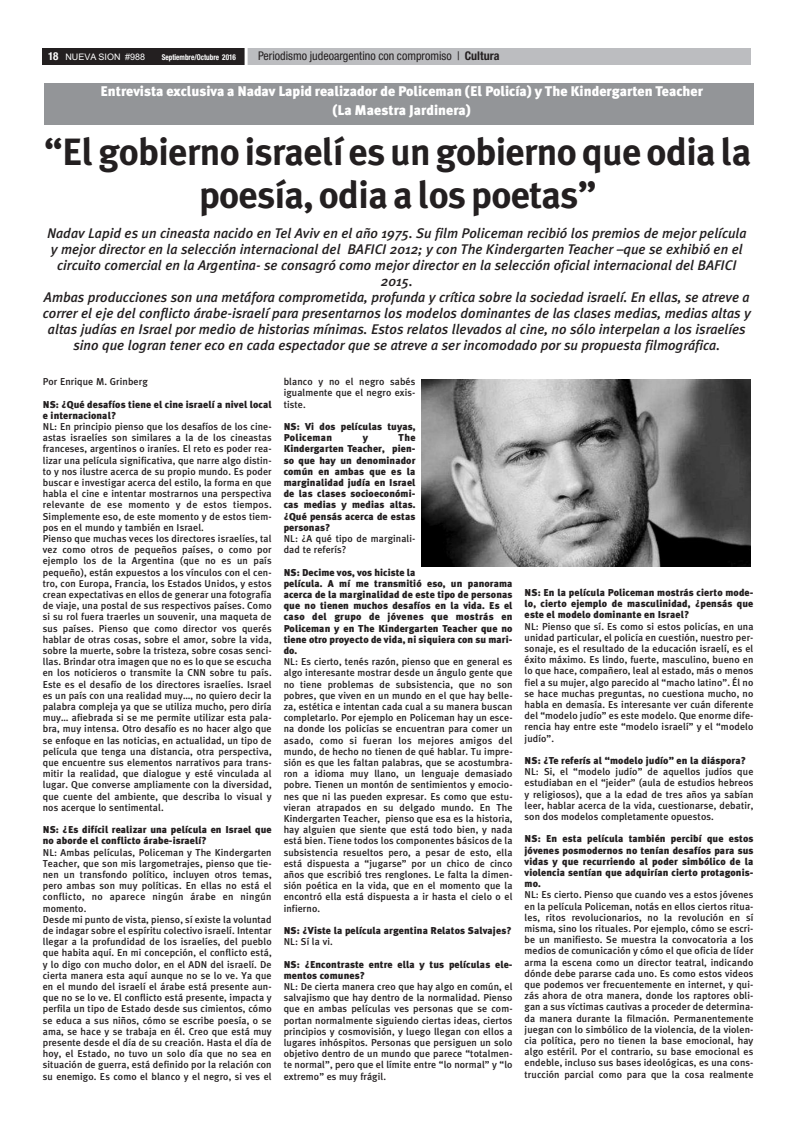
<style>
.page{position:relative;width:794px;height:1134px;background:#fff}
.page>*{position:absolute;margin:0;border:0;box-sizing:border-box;transform-origin:0 0}
.t1{font:700 38px/43px "Meta Plus";letter-spacing:-.015em;color:#231f20;text-align:center}
.t2{font:italic 500 14px/16px "Meta Plus";color:#231f20;text-align:center}
.t3{font:900 14px/19px "Meta Plus";color:#fff;text-align:center}
.t4{font:condensed 12px "Helvetica Neue";color:#231f20}
.t5{font:500 10px/11.2px "Meta Plus";letter-spacing:.01em;color:#231f20;text-align:justify}
.t6{font:900 10px/11.2px "Meta Plus";letter-spacing:.01em;color:#231f20}
.t7{font:9px "Arial";color:#fff}
.t8{font:700 condensed 8px "Helvetica Neue";color:#fff;scale:.9 1}
.s1{font-family:"Helvetica Neue";font-weight:700;font-stretch:condensed;font-size:11px}
.s2{font-weight:700}
</style>
<div class="page">
<div style="left:42px;top:48px;width:276px;height:17px;background:#231f20"></div>
<div style="left:246px;top:48px;width:504px;height:17px;background:#bcbdc0"></div>
<hr style="left:244px;top:48px;width:3px;height:17px;background:#fff">
<div style="left:44px;top:83px;width:709px;height:41px;background:#939598"></div>
<img style="left:421px;top:379px;width:329px;height:188px">
<p class="t7" style="left:48px;top:51px;width:99px"><span class="s1">18</span> NUEVA SION #988</p>
<p class="t8" style="left:162px;top:54px;width:84px">Septiembre/Octubre 2016</p>
<p class="t4" style="left:258px;top:51px;width:243px">Periodismo judeoargentino con compromiso | <span class="s2">Cultura</span></p>
<h2 class="t3" style="left:100px;top:82px;width:604px">Entrevista exclusiva a Nadav Lapid realizador de Policeman (El Policía) y The Kindergarten Teacher (La Maestra Jardinera)</h2>
<h1 class="t1" style="left:44px;top:131px;width:709px">“Elgobierno israelí es ungobierno que odia la poesía, odia a lospoetas”</h1>
<p class="t2" style="left:43px;top:225px;width:709px">Nadav Lapid es un cineasta nacido en Tel Aviv en el año 1975. Su film Policeman recibió los premios de mejor película y mejor director en la selección internacional del BAFICI 2012; y con The Kindergarten Teacher –que se exhibió en el circuito comercial en la Argentina- se consagró como mejor director en la selección oficial internacional del BAFICI 2015.<br>Ambas producciones son una metáfora comprometida, profunda y crítica sobre la sociedad israelí. En ellas, se atreve a correr el eje del conflicto árabe-israelí para presentarnos los modelos dominantes de las clases medias, medias altas y altas judías en Israel por medio de historias mínimas. Estos relatos llevados al cine, no sólo interpelan a los israelíes sino que logran tener eco en cada espectador que se atreve a ser incomodado por su propuesta filmográfica.</p>
<p class="t5" style="left:43px;top:376px;width:106px">Por Enrique M. Grinberg</p>
<p class="t6" style="left:43px;top:399px;width:230px">NS: ¿Qué desafíos tiene el cine israelí a nivel local e internacional?</p>
<p class="t5" style="left:43px;top:421px;width:230px;text-align:left">NL: En principio pienso que los desafíos de los cine&shy;astas israelíes son similares a la de los cineastas franceses, argentinos o iraníes. El reto es poder rea&shy;lizar una película significativa, que narre algo distin&shy;to y nos ilustre acerca de su propio mundo. Es poder buscar e investigar acerca del estilo, la forma en que habla el cine e intentar mostrarnos una perspectiva relevante de ese momento y de estos tiempos.<br>Simplemente eso, de este momento y de estos tiem&shy;pos en el mundo y también en Israel.<br>Pienso que muchas veces los directores israelíes, tal vez como otros de pequeños países, o como por ejemplo los de la Argentina (que no es un país pequeño), están expuestos a los vínculos con el cen&shy;tro, con Europa, Francia, los Estados Unidos, y estos crean expectativas en ellos de generar una fotografía de viaje, una postal de sus respectivos países. Como si su rol fuera traerles un souvenir, una maqueta de sus países. Pienso que como director vos querés hablar de otras cosas, sobre el amor, sobre la vida, sobre la muerte, sobre la tristeza, sobre cosas senci&shy;llas. Brindar otra imagen que no es lo que se escucha en los noticieros o transmite la CNN sobre tu país.<br>Este es el desafío de los directores israelíes. Israel es un país con una realidad muy…, no quiero decir la palabra compleja ya que se utiliza mucho, pero diría muy… afiebrada si se me permite utilizar esta pala&shy;bra, muy intensa. Otro desafío es no hacer algo que se enfoque en las noticias, en actualidad, un tipo de película que tenga una distancia, otra perspectiva, que encuentre sus elementos narrativos para trans&shy;mitir la realidad, que dialogue y esté vinculada al lugar. Que converse ampliamente con la diversidad, que cuente del ambiente, que describa lo visual y nos acerque lo sentimental.</p>
<p class="t6" style="left:43px;top:824px;width:230px">NS: ¿Es difícil realizar una película en Israel que no aborde el conflicto árabe-israelí?</p>
<p class="t5" style="left:43px;top:846px;width:230px;text-align:left">NL: Ambas películas, Policeman y The Kindergarten Teacher, que son mis largometrajes, pienso que tie&shy;nen un transfondo político, incluyen otros temas, pero ambas son muy políticas. En ellas no está el conflicto, no aparece ningún árabe en ningún momento.<br>Desde mi punto de vista, pienso, sí existe la voluntad de indagar sobre el espíritu colectivo israelí. Intentar llegar a la profundidad de los israelíes, del pueblo que habita aquí. En mi concepción, el conflicto está, y lo digo con mucho dolor, en el ADN del israelí. De cierta manera esta aquí aunque no se lo ve. Ya que en el mundo del israelí el árabe está presente aun&shy;que no se lo ve. El conflicto está presente, impacta y perfila un tipo de Estado desde sus cimientos, cómo se educa a sus niños, cómo se escribe poesía, o se ama, se hace y se trabaja en él. Creo que está muy presente desde el día de su creación. Hasta el día de hoy, el Estado, no tuvo un solo día que no sea en situación de guerra, está definido por la relación con su enemigo. Es como el blanco y el negro, si ves el</p>
<p class="t5" style="left:284px;top:376px;width:133px">blanco y no el negro sabés igualmente que el negro exis&shy;tiste.</p>
<p class="t6" style="left:284px;top:421px;width:133px">NS: Vi dos películas tuyas,<br>Policeman</p>
<p class="t6" style="left:284px;top:432px;width:133px;text-align:justify;text-indent:115px">The Kindergarten Teacher, pien&shy;so que hay un denominador común en ambas que es la marginalidad judía en Israel de las clases socioeconómi&shy;cas medias y medias altas. ¿Qué pensás acerca de estas personas?</p>
<p class="t5" style="left:284px;top:533px;width:133px">NL: ¿A qué tipo de marginali&shy;dad te referís?</p>
<p class="t6" style="left:284px;top:567px;width:230px">NS: Decime vos, vos hiciste la<br>película. A mí me transmitió eso, un panorama acerca de la marginalidad de este tipo de personas que no tienen muchos desafíos en la vida. Es el caso del grupo de jóvenes que mostrás en Policeman y en The Kindergarten Teacher que no tiene otro proyecto de vida, ni siquiera con su mari&shy;do.</p>
<p class="t5" style="left:284px;top:656px;width:230px">NL: Es cierto, tenés razón, pienso que en general es algo interesante mostrar desde un ángulo gente que no tiene problemas de subsistencia, que no son pobres, que viven en un mundo en el que hay belle&shy;za, estética e intentan cada cual a su manera buscan completarlo. Por ejemplo en Policeman hay un esce&shy;na donde los policías se encuentran para comer un asado, como si fueran los mejores amigos del mundo, de hecho no tienen de qué hablar. Tu impre&shy;sión es que les faltan palabras, que se acostumbra&shy;ron a idioma muy llano, un lenguaje demasiado pobre. Tienen un montón de sentimientos y emocio&shy;nes que ni las pueden expresar. Es como que estu&shy;vieran atrapados en su delgado mundo. En The Kindergarten Teacher, pienso que esa es la historia, hay alguien que siente que está todo bien, y nada está bien. Tiene todos los componentes básicos de la subsistencia resueltos pero, a pesar de esto, ella está dispuesta a “jugarse” por un chico de cinco años que escribió tres renglones. Le falta la dimen&shy;sión poética en la vida, que en el momento que la encontró ella está dispuesta a ir hasta el cielo o el infierno.</p>
<p class="t6" style="left:284px;top:925px;width:229px">NS: ¿Viste la película argentina Relatos Salvajes?</p>
<p class="t5" style="left:284px;top:936px;width:51px">NL: Sí la vi.</p>
<p class="t6" style="left:284px;top:959px;width:230px">NS: ¿Encontraste entre ella y tus películas ele&shy;mentos comunes?</p>
<p class="t5" style="left:284px;top:981px;width:230px">NL: De cierta manera creo que hay algo en común, el salvajismo que hay dentro de la normalidad. Pienso que en ambas películas ves personas que se com&shy;portan normalmente siguiendo ciertas ideas, ciertos principios y cosmovisión, y luego llegan con ellos a lugares inhóspitos. Personas que persiguen un solo objetivo dentro de un mundo que parece “totalmen&shy;te normal”, pero que el límite entre “lo normal” y “lo extremo” es muy frágil.</p>
<p class="t6" style="left:363px;top:432px;width:7px">y</p>
<p class="t6" style="left:524px;top:587px;width:230px;text-align:justify">NS: En la película Policeman mostrás cierto mode&shy;lo, cierto ejemplo de masculinidad, ¿pensás que este el modelo dominante en Israel?</p>
<p class="t5" style="left:524px;top:621px;width:230px">NL: Pienso que sí. Es como si estos policías, en una unidad particular, el policía en cuestión, nuestro per&shy;sonaje, es el resultado de la educación israelí, es el éxito máximo. Es lindo, fuerte, masculino, bueno en lo que hace, compañero, leal al estado, más o menos fiel a su mujer, algo parecido al “macho latino”. Él no se hace muchas preguntas, no cuestiona mucho, no habla en demasía. Es interesante ver cuán diferente del “modelo judío” es este modelo. Que enorme dife&shy;rencia hay entre este “modelo israelí” y el “modelo judío”.</p>
<p class="t6" style="left:524px;top:755px;width:223px">NS: ¿Te referís al “modelo judío” en la diáspora?</p>
<p class="t5" style="left:524px;top:766px;width:230px">NL: Si, el “modelo judío” de aquellos judíos que estudiaban en el “jeider” (aula de estudios hebreos y religiosos), que a la edad de tres años ya sabían leer, hablar acerca de la vida, cuestionarse, debatir, son dos modelos completamente opuestos.</p>
<p class="t6" style="left:524px;top:833px;width:230px;text-align:justify">NS: En esta película también percibí que estos jóvenes posmodernos no tenían desafíos para sus vidas y que recurriendo al poder simbólico de la violencia sentían que adquirían cierto protagonis&shy;mo.</p>
<p class="t5" style="left:524px;top:889px;width:230px">NL: Es cierto. Pienso que cuando ves a estos jóvenes en la película Policeman, notás en ellos ciertos ritua&shy;les, ritos revolucionarios, no la revolución en sí misma, sino los rituales. Por ejemplo, cómo se escri&shy;be un manifiesto. Se muestra la convocatoria a los medios de comunicación y cómo el que oficia de líder arma la escena como un director teatral, indicando dónde debe pararse cada uno. Es como estos videos que podemos ver frecuentemente en internet, y qui&shy;zás ahora de otra manera, donde los raptores obli&shy;gan a sus víctimas cautivas a proceder de determina&shy;da manera durante la filmación. Permanentemente juegan con lo simbólico de la violencia, de la violen&shy;cia política, pero no tienen la base emocional, hay algo estéril. Por el contrario, su base emocional es endeble, incluso sus bases ideológicas, es una cons&shy;trucción parcial como para que la cosa realmente</p>
</div>
